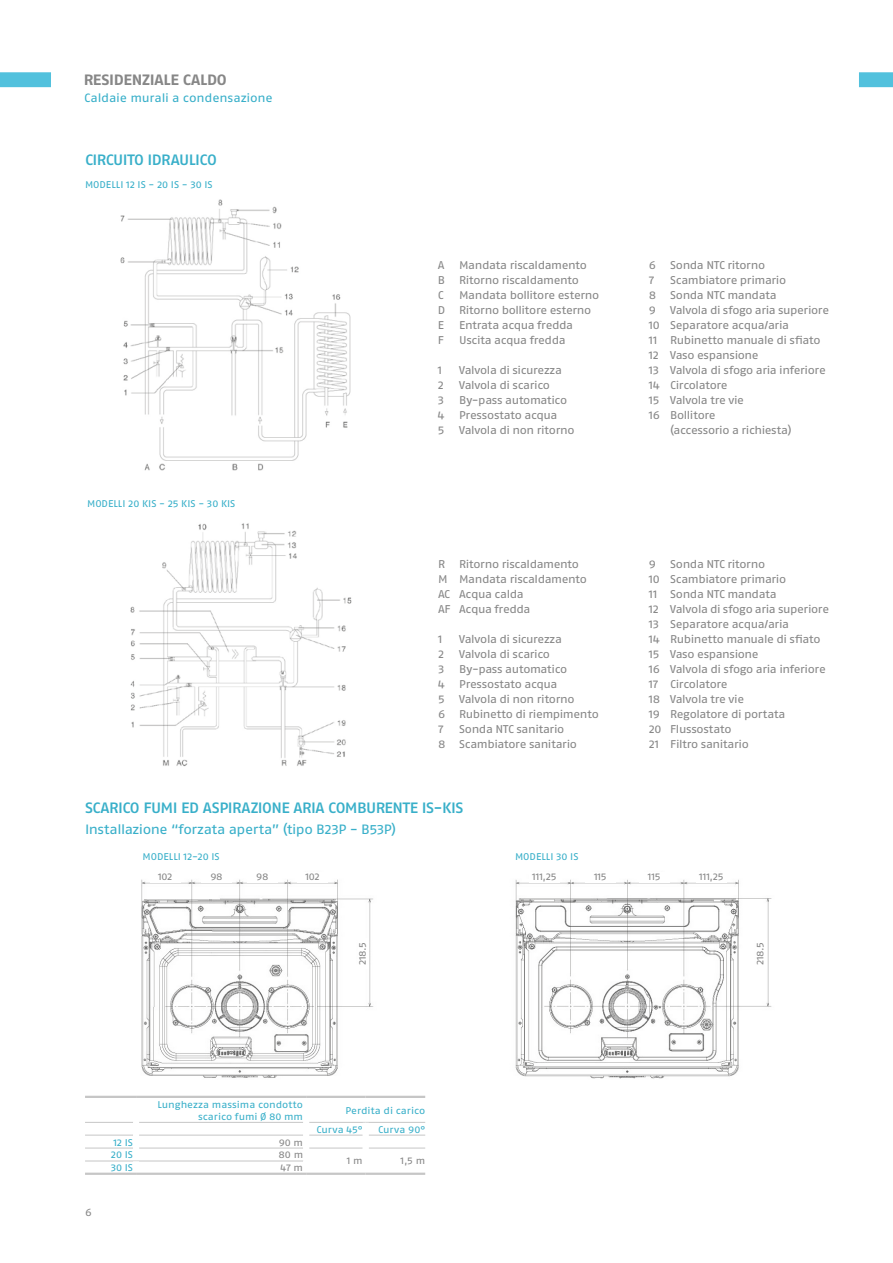
<style>
.page{position:relative;width:893px;height:1263px;background:#fff}
.page>*{position:absolute;margin:0;border:0;box-sizing:border-box;transform-origin:0 0}
.t1{font:15px "Fago Ex Med Lf";letter-spacing:-.035em;color:#38afc9}
.t2{font:15px "Fago Ex Bold Lf";letter-spacing:-.02em;color:#878787}
.t3{font:13.5px "Fago Ex Regular Lf";letter-spacing:-.035em;color:#38afc9}
.t4{font:12px "Fago Ex Regular Lf";letter-spacing:-.015em;color:#38afc9}
.t5{font:11.25px/15px "Fago Ex Regular Lf";letter-spacing:-.03em;color:#878787}
.t6{font:10.5px "Fago Ex Regular Lf";color:#878787}
.t7{font:9.75px/11.7px "Fago Ex Regular Lf";color:#38afc9;text-align:right}
.t8{font:9.75px "Fago Ex Regular Lf";letter-spacing:-.03em;color:#878787}
</style>
<div class="page">
<div style="left:859px;top:72px;width:34px;height:15px;background:#52c1dd"></div>
<div style="left:0;top:72px;width:51px;height:15px;background:#52c1dd"></div>
<img style="left:130px;top:523px;width:222px;height:244px">
<img style="left:120px;top:199px;width:231px;height:272px">
<img style="left:515px;top:879px;width:257px;height:200px">
<div style="left:756px;top:938px;width:10px;height:31px;background:#fff"></div>
<div style="left:529px;top:872px;width:31px;height:10px;background:#fff"></div>
<div style="left:696px;top:872px;width:31px;height:10px;background:#fff"></div>
<div style="left:639px;top:872px;width:31px;height:10px;background:#fff"></div>
<div style="left:585px;top:872px;width:31px;height:10px;background:#fff"></div>
<hr style="left:85px;top:1122px;width:48px;height:1px;background:#c6c6c6">
<hr style="left:139px;top:1122px;width:164px;height:1px;background:#c6c6c6">
<hr style="left:309px;top:1122px;width:57px;height:1px;background:#c6c6c6">
<hr style="left:366px;top:1122px;width:59px;height:1px;background:#c6c6c6">
<hr style="left:85px;top:1135px;width:48px;height:1px;background:#c6c6c6">
<hr style="left:139px;top:1135px;width:164px;height:1px;background:#c6c6c6">
<hr style="left:309px;top:1135px;width:54px;height:1px;background:#c6c6c6">
<hr style="left:369px;top:1135px;width:56px;height:1px;background:#c6c6c6">
<hr style="left:85px;top:1148px;width:48px;height:1px;background:#c6c6c6">
<hr style="left:139px;top:1148px;width:164px;height:1px;background:#c6c6c6">
<hr style="left:309px;top:1148px;width:54px;height:1px;background:#c6c6c6">
<hr style="left:369px;top:1148px;width:56px;height:1px;background:#c6c6c6">
<hr style="left:85px;top:1160px;width:51px;height:1px;background:#c6c6c6">
<hr style="left:136px;top:1160px;width:167px;height:1px;background:#c6c6c6">
<hr style="left:85px;top:1172px;width:51px;height:3px;background:#c6c6c6">
<hr style="left:136px;top:1172px;width:170px;height:3px;background:#c6c6c6">
<hr style="left:306px;top:1172px;width:60px;height:3px;background:#c6c6c6">
<hr style="left:366px;top:1172px;width:59px;height:3px;background:#c6c6c6">
<hr style="left:85px;top:1096px;width:51px;height:2px;background:#c6c6c6">
<hr style="left:136px;top:1096px;width:170px;height:2px;background:#c6c6c6">
<hr style="left:306px;top:1096px;width:60px;height:2px;background:#c6c6c6">
<hr style="left:366px;top:1096px;width:59px;height:2px;background:#c6c6c6">
<img style="left:141px;top:879px;width:233px;height:199px">
<div style="left:358px;top:938px;width:11px;height:31px;background:#fff"></div>
<div style="left:297px;top:872px;width:31px;height:10px;background:#fff"></div>
<div style="left:150px;top:872px;width:31px;height:10px;background:#fff"></div>
<div style="left:247px;top:872px;width:31px;height:10px;background:#fff"></div>
<div style="left:201px;top:872px;width:31px;height:10px;background:#fff"></div>
<h1 class="t2" style="left:84px;top:71px;width:145px">RESIDENZIALE CALDO</h1>
<p class="t4" style="left:84px;top:91px;width:190px">Caldaie murali a condensazione</p>
<h1 class="t1" style="left:85px;top:151px;width:133px">CIRCUITO IDRAULICO</h1>
<p class="t7" style="left:85px;top:179px;width:129px">MODELLI 12 IS - 20 IS - 30 IS</p>
<p class="t7" style="left:87px;top:497px;width:150px">MODELLI 20 KIS - 25 KIS - 30 KIS</p>
<p class="t5" style="left:438px;top:257px;width:151px;text-indent:21px">Mandata riscaldamento<br>B Ritorno riscaldamento<br>C</p>
<p class="t5" style="left:438px;top:257px;width:8px">A</p>
<p class="t5" style="left:438px;top:287px;width:163px;text-indent:21px">Mandata bollitore esterno<br>D Ritorno bollitore esterno<br>E</p>
<p class="t5" style="left:459px;top:317px;width:116px">Entrata acqua fredda</p>
<p class="t5" style="left:438px;top:332px;width:7px">F</p>
<p class="t5" style="left:459px;top:332px;width:108px">Uscita acqua fredda</p>
<p class="t5" style="left:438px;top:362px;width:6px">1</p>
<p class="t5" style="left:459px;top:362px;width:104px">Valvola di sicurezza</p>
<p class="t5" style="left:438px;top:377px;width:7px">2</p>
<p class="t5" style="left:459px;top:377px;width:92px">Valvola di scarico</p>
<p class="t5" style="left:438px;top:392px;width:8px">3</p>
<p class="t5" style="left:459px;top:392px;width:110px">By-pass automatico</p>
<p class="t5" style="left:438px;top:407px;width:8px">4</p>
<p class="t5" style="left:459px;top:407px;width:100px">Pressostato acqua</p>
<p class="t5" style="left:438px;top:422px;width:8px">5</p>
<p class="t5" style="left:459px;top:422px;width:117px">Valvola di non ritorno</p>
<p class="t5" style="left:438px;top:556px;width:151px;text-indent:21px">Ritorno riscaldamento<br>M Mandata riscaldamento<br>AC Acqua calda<br>AF Acqua fredda</p>
<p class="t5" style="left:438px;top:631px;width:6px">1</p>
<p class="t5" style="left:459px;top:631px;width:104px">Valvola di sicurezza</p>
<p class="t5" style="left:438px;top:646px;width:7px">2</p>
<p class="t5" style="left:459px;top:646px;width:92px">Valvola di scarico</p>
<p class="t5" style="left:438px;top:661px;width:8px">3</p>
<p class="t5" style="left:459px;top:661px;width:110px">By-pass automatico</p>
<p class="t5" style="left:438px;top:676px;width:8px">4</p>
<p class="t5" style="left:459px;top:676px;width:100px">Pressostato acqua</p>
<p class="t5" style="left:438px;top:691px;width:8px">5</p>
<p class="t5" style="left:459px;top:691px;width:117px">Valvola di non ritorno</p>
<p class="t5" style="left:438px;top:706px;width:9px">6</p>
<p class="t5" style="left:459px;top:706px;width:141px">Rubinetto di riempimento</p>
<p class="t5" style="left:438px;top:721px;width:7px">7</p>
<p class="t5" style="left:438px;top:556px;width:8px">R</p>
<p class="t5" style="left:438px;top:721px;width:140px;text-indent:21px">Sonda NTC sanitario<br>8 Scambiatore sanitario</p>
<h1 class="t1" style="left:85px;top:799px;width:380px">SCARICO FUMI ED ASPIRAZIONE ARIA COMBURENTE IS-KIS</h1>
<p class="t3" style="left:85px;top:822px;width:313px">Installazione “forzata aperta” (tipo B23P - B53P)</p>
<p class="t7" style="left:143px;top:851px;width:79px">MODELLI 12-20 IS</p>
<p class="t7" style="left:515px;top:851px;width:65px">MODELLI 30 IS</p>
<p class="t5" style="left:649px;top:257px;width:9px">6</p>
<p class="t5" style="left:670px;top:257px;width:96px">Sonda NTC ritorno</p>
<p class="t5" style="left:649px;top:272px;width:7px">7</p>
<p class="t5" style="left:670px;top:272px;width:117px">Scambiatore primario</p>
<p class="t5" style="left:649px;top:287px;width:129px">8 Sonda NTC mandata</p>
<p class="t5" style="left:649px;top:302px;width:182px">9 Valvola di sfogo aria superiore</p>
<p class="t5" style="left:649px;top:317px;width:142px">10 Separatore acqua/aria</p>
<p class="t5" style="left:649px;top:332px;width:173px">11 Rubinetto manuale di sfiato</p>
<p class="t5" style="left:649px;top:347px;width:111px">12 Vaso espansione</p>
<p class="t5" style="left:649px;top:362px;width:178px">13 Valvola di sfogo aria inferiore</p>
<p class="t5" style="left:649px;top:377px;width:80px">14 Circolatore</p>
<p class="t5" style="left:649px;top:392px;width:97px">15 Valvola tre vie</p>
<p class="t5" style="left:649px;top:407px;width:68px">16 Bollitore</p>
<p class="t5" style="left:670px;top:422px;width:123px">(accessorio a richiesta)</p>
<p class="t5" style="left:649px;top:556px;width:182px">9 Sonda NTC ritorno<br>10 Scambiatore primario<br>11 Sonda NTC mandata<br>12 Valvola di sfogo aria superiore<br>13 Separatore acqua/aria<br>14 Rubinetto manuale di sfiato<br>15 Vaso espansione<br>16 Valvola di sfogo aria inferiore<br>17 Circolatore<br>18 Valvola tre vie<br>19 Regolatore di portata<br>20 Flussostato<br>21 Filtro sanitario</p>
<p class="t8" style="left:158px;top:870px;width:16px">102</p>
<p class="t8" style="left:210px;top:870px;width:14px">98</p>
<p class="t8" style="left:256px;top:870px;width:14px">98</p>
<p class="t8" style="left:305px;top:870px;width:16px">102</p>
<p class="t8" style="left:357px;top:965px;width:25px;rotate:-90deg">218.5</p>
<p class="t6" style="left:85px;top:1206px;width:8px">6</p>
<p class="t7" style="left:157px;top:1098px;width:147px">Lunghezza massima condotto scarico fumi Ø 80 mm</p>
<p class="t7" style="left:316px;top:1101px;width:110px;line-height:18.8px;text-align:left;text-indent:29px">Perdita di carico<br>Curva 45°</p>
<p class="t7" style="left:378px;top:1123px;width:49px">Curva 90°</p>
<p class="t7" style="left:113px;top:1136px;width:21px">12 IS</p>
<p class="t8" style="left:279px;top:1136px;width:26px">90 m</p>
<p class="t7" style="left:111px;top:1149px;width:24px">20 IS</p>
<p class="t8" style="left:279px;top:1149px;width:26px">80 m</p>
<p class="t7" style="left:111px;top:1161px;width:24px">30 IS</p>
<p class="t8" style="left:281px;top:1162px;width:24px">47 m</p>
<p class="t8" style="left:347px;top:1155px;width:17px">1 m</p>
<p class="t8" style="left:401px;top:1155px;width:26px">1,5 m</p>
<p class="t8" style="left:532px;top:870px;width:26px">111,25</p>
<p class="t8" style="left:594px;top:870px;width:14px">115</p>
<p class="t8" style="left:648px;top:870px;width:14px">115</p>
<p class="t8" style="left:699px;top:870px;width:26px">111,25</p>
<p class="t8" style="left:754px;top:965px;width:25px;rotate:-90deg">218.5</p>
</div>
